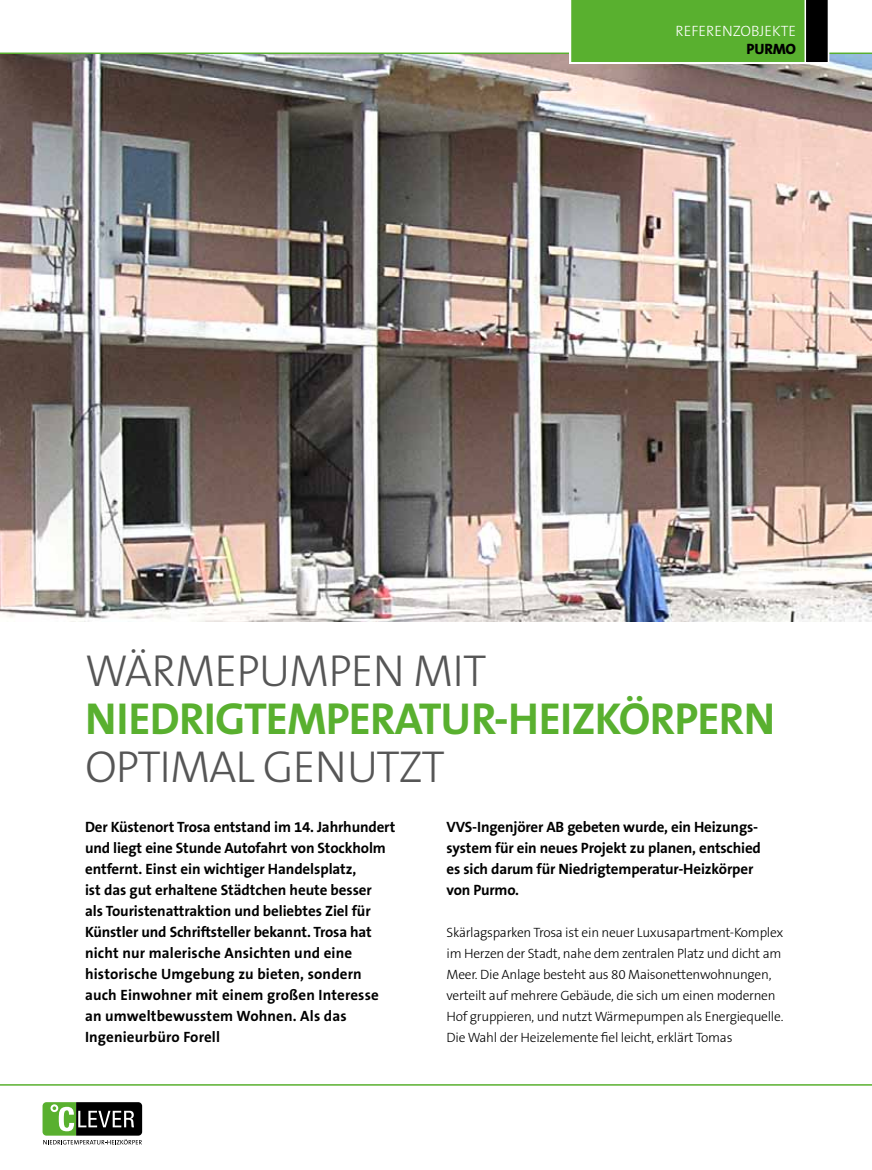
<style>
.page{position:relative;width:872px;height:1170px;background:#fff}
.page>*{position:absolute;margin:0;border:0;box-sizing:border-box;transform-origin:0 0}
.t1{font:700 45px "The Sans B7";letter-spacing:-.02em;color:#59b02f}
.t2{font:300 45px "The Sans B3";letter-spacing:-.02em;color:#565656}
.t3{font:700 15px/21px "The Sans B7";letter-spacing:-.005em;color:#000}
.t4{font:300 15px "The Sans B3";color:#fff}
.t5{font:800 15px "The Sans B8";letter-spacing:-.02em;color:#000}
.t6{font:300 13.5px/21px "The Sans B3";letter-spacing:-.02em;color:#000}
</style>
<div class="page">
<img style="left:0;top:54px;width:872px;height:567px">
<hr style="left:0;top:53px;width:872px;height:1px;background:#59b02f">
<hr style="left:0;top:1084px;width:872px;height:1px;background:#59b02f">
<svg style="left:569px;top:0;width:261px;height:64px;background:#5aa636"></svg>
<svg style="left:43px;top:1102px;width:99px;height:42px"></svg>
<p class="t4" style="left:675px;top:23px;width:122px">Referenzobjekte</p>
<p class="t5" style="left:746px;top:41px;width:51px">PURMO</p>
<h1 class="t2" style="left:85px;top:646px;width:401px">WÄRME PUMPEN MIT</h1>
<h1 class="t1" style="left:85px;top:694px;width:691px">NIEDRIGTEMPERATUR-HEIZKÖRPERN</h1>
<h1 class="t2" style="left:85px;top:742px;width:315px">OPTIMAL GEN UTZT</h1>
<p class="t3" style="left:85px;top:816px;width:312px">Der Küstenort Trosa entstand im 14. Jahrhundert und liegt eine Stunde Autofahrt von Stockholm entfernt. Einst ein wichtiger Handelsplatz,<br>ist das gut erhaltene Städtchen heute besser<br>als Touristenattraktion und beliebtes Ziel für Künstler und Schriftsteller bekannt. Trosa hat nicht nur malerische Ansichten und eine historische Umgebung zu bieten, sondern auch Einwohner mit einem großen Interesse an umweltbewusstem Wohnen. Als das Ingenieurbüro Forell</p>
<p class="t3" style="left:446px;top:816px;width:316px">VVS-Ingenjörer AB gebeten wurde, ein Heizungs&shy;system für ein neues Projekt zu planen, entschied es sich darum für Niedrigtemperatur-Heizkörper von Purmo.</p>
<p class="t6" style="left:446px;top:921px;width:338px">Skärlagsparken Trosa ist ein neuer Luxusapartment-Komplex im Herzen der Stadt, nahe dem zentralen Platz und dicht am Meer. Die Anlage besteht aus 80 Maisonettenwohnungen, verteilt auf mehrere Gebäude, die sich um einen modernen Hof gruppieren, und nutzt Wärmepumpen als E nergiequelle.<br>Die Wahl der Heizelemente fiel leicht, erklärt Tomas</p>
</div>
